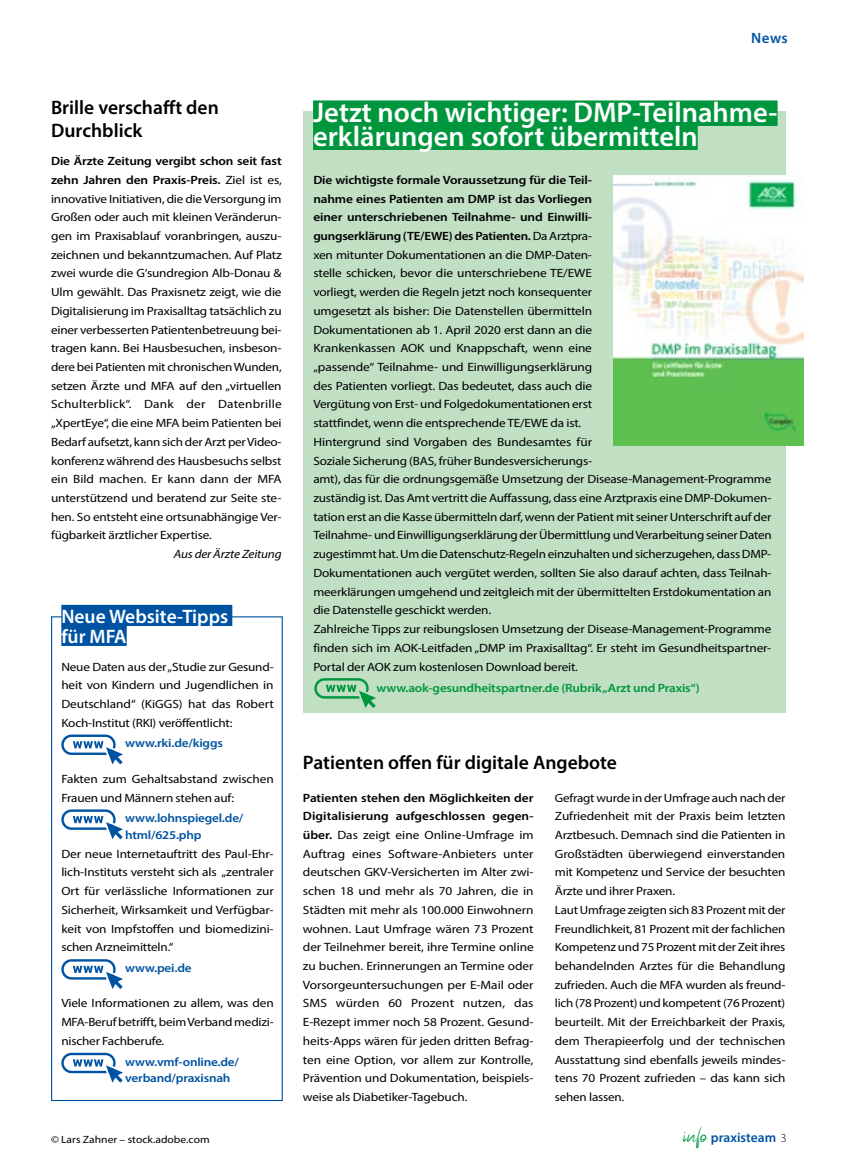
<style>
.page{position:relative;width:851px;height:1170px;background:#fff}
.page>*{position:absolute;margin:0;border:0;box-sizing:border-box;transform-origin:0 0}
.t1{font:37.5px "Nalika Signature";color:#00963e}
.t2{font:600 28.5px/24px "Myriad Pro";color:#fff}
.t3{font:600 19.5px/22.5px "Myriad Pro";color:#000}
.t4{font:600 19.5px/20px "Myriad Pro";color:#fff}
.t5{font:600 15px "Myriad Pro";color:#0053a2}
.t6{font:600 13.5px "Myriad Pro";color:#0053a2}
.t7{font:12px/18.8px "Myriad Pro";letter-spacing:-.015em;color:#000;scale:1.09 1}
.t8{font:12px/18.8px "Myriad Pro";letter-spacing:-.015em;color:#000;text-align:justify;scale:1.11 1}
.t9{font:12px/18.8px "Myriad Pro";letter-spacing:-.015em;color:#000;text-align:justify;scale:1.1 1}
.t10{font:600 12px/16.5px "Myriad Pro";letter-spacing:-.015em;color:#0053a2;scale:1.1 1}
.t11{font:600 12px "Myriad Pro";letter-spacing:-.015em;color:#00963e;scale:1.1 1}
.t12{font:italic 12px "Myriad Pro";letter-spacing:-.015em;color:#000;scale:1.1 1}
.t13{font:10.5px "Myriad Pro";color:#000;scale:1.1 1}
.s1{font-weight:600}
.s2{font-weight:300;font-size:12px;color:#000}
</style>
<div class="page">
<div style="left:303px;top:111px;width:482px;height:601px;background:#c0dfc3"></div>
<div style="left:313px;top:100px;width:464px;height:26px;background:#00963e"></div>
<div style="left:313px;top:124px;width:384px;height:26px;background:#00963e"></div>
<img style="left:613px;top:175px;width:190px;height:270px">
<svg style="left:314px;top:678px;width:62px;height:30px"></svg>
<div style="left:51px;top:616px;width:232px;height:484px;border:1px solid #0053a2"></div>
<div style="left:61px;top:604px;width:171px;height:22px;background:#0053a2"></div>
<div style="left:61px;top:624px;width:66px;height:22px;background:#0053a2"></div>
<svg style="left:61px;top:734px;width:62px;height:30px"></svg>
<svg style="left:61px;top:809px;width:62px;height:30px"></svg>
<svg style="left:61px;top:959px;width:62px;height:30px"></svg>
<svg style="left:61px;top:1052px;width:62px;height:30px"></svg>
<p class="t5" style="left:751px;top:28px;width:38px">News</p>
<h3 class="t3" style="left:51px;top:96px;width:169px">Brille verschafft den<br>Durchblick</h3>
<p class="t8" style="left:51px;top:151px;width:209px"><span class="s1">Die Ärzte Zeitung vergibt schon seit fast zehn Jahren den Praxis-Preis.</span> Ziel ist es, innovative Initiativen, die die Versorgung im Großen oder auch mit kleinen Veränderun&shy;gen im Praxisablauf voranbringen, auszu&shy;zeichnen und bekanntzumachen. Auf Platz zwei wurde die G‘sundregion Alb-Donau &amp; Ulm gewählt. Das Praxisnetz zeigt, wie die Digitalisierung im Praxisalltag tatsächlich zu einer verbesserten Patientenbetreuung bei&shy;tragen kann. Bei Hausbesuchen, insbeson&shy;dere bei Patienten mit chronischen Wunden, setzen Ärzte und MFA auf den „virtuellen Schulterblick“. Dank der Datenbrille „XpertEye“, die eine MFA beim Patienten bei Bedarf aufsetzt, kann sich der Arzt per Video&shy;konferenz während des Hausbesuchs selbst ein Bild machen. Er kann dann der MFA unterstützend und beratend zur Seite ste&shy;hen. So entsteht eine ortsunabhängige Ver&shy;fügbarkeit ärztlicher Expertise.</p>
<p class="t12" style="left:174px;top:546px;width:99px">Aus der Ärzte Zeitung</p>
<h3 class="t4" style="left:61px;top:606px;width:168px">Neue Website-Tipps für MFA</h3>
<p class="t9" style="left:61px;top:657px;width:194px">Neue Daten aus der „Studie zur Gesund&shy;heit von Kindern und Jugendlichen in Deutschland“ (KiGGS) hat das Robert Koch-Institut (RKI) veröffentlicht:</p>
<p class="t10" style="left:125px;top:734px;width:90px">www.rki.de/kiggs</p>
<p class="t8" style="left:61px;top:769px;width:193px">Fakten zum Gehaltsabstand zwischen<br>Frauen und Männern stehen auf:</p>
<p class="t10" style="left:125px;top:809px;width:109px">www.lohnspiegel.de/ html/625.php</p>
<p class="t8" style="left:61px;top:844px;width:193px">Der neue Internetauftritt des Paul-Ehr&shy;lich-Instituts versteht sich als „zentraler Ort für verlässliche Informationen zur Sicherheit, Wirksamkeit und Verfügbar&shy;keit von Impfstoffen und biomedizini&shy;schen Arzneimitteln.“</p>
<p class="t10" style="left:125px;top:959px;width:62px">www.pei.de</p>
<p class="t8" style="left:61px;top:993px;width:193px">Viele Informationen zu allem, was den MFA-Beruf betrifft, beim Verband medizi&shy;nischer Fachberufe.</p>
<p class="t10" style="left:125px;top:1052px;width:105px">www.vmf-online.de/ verband/praxisnah</p>
<p class="t13" style="left:51px;top:1132px;width:146px">© Lars Zahner – stock.adobe.com</p>
<h2 class="t2" style="left:313px;top:100px;width:464px">Jetzt noch wichtiger: DMP-Teilnahme&shy;erklärungen sofort übermitteln</h2>
<p class="t7" style="left:313px;top:170px;width:422px"><span class="s1">Die wichtigste formale Voraussetzung für die Teil-<br>nahme eines Patienten am DMP ist das Vorliegen<br>einer unterschriebenen Teilnahme- und Einwilli-<br>gungserklärung (TE/EWE) des Patienten.</span> Da Arztpra-<br>xen mitunter Dokumentationen an die DMP-Daten-<br>stelle schicken, bevor die unterschriebene TE/EWE<br>vorliegt, werden die Regeln jetzt noch konsequenter<br>umgesetzt als bisher: Die Datenstellen übermitteln<br>Dokumentationen ab 1. April 2020 erst dann an die<br>Krankenkassen AOK und Knappschaft, wenn eine<br>„passende“ Teilnahme- und Einwilligungserklärung<br>des Patienten vorliegt. Das bedeutet, dass auch die<br>Vergütung von Erst- und Folgedokumentationen erst<br>stattfindet, wenn die entsprechende TE/EWE da ist.<br>Hintergrund sind Vorgaben des Bundesamtes für<br>Soziale Sicherung (BAS, früher Bundesversicherungs-<br>amt), das für die ordnungsgemäße Umsetzung der Disease-Management-Programme zuständig ist. Das Amt vertritt die Auffassung, dass eine Arztpraxis eine DMP-Dokumen&shy;tation erst an die Kasse übermitteln darf, wenn der Patient mit seiner Unterschrift auf der Teilnahme- und Einwilligungserklärung der Übermittlung und Verarbeitung seiner Daten zugestimmt hat. Um die Datenschutz-Regeln einzuhalten und sicherzugehen, dass DMP-Dokumentationen auch vergütet werden, sollten Sie also darauf achten, dass Teilnah&shy;meerklärungen umgehend und zeitgleich mit der übermittelten Erstdokumentation an die Datenstelle geschickt werden.<br>Zahlreiche Tipps zur reibungslosen Umsetzung der Disease-Management-Programme finden sich im AOK-Leitfaden „DMP im Praxisalltag“. Er steht im Gesundheitspartner-Portal der AOK zum kostenlosen Download bereit.</p>
<p class="t11" style="left:376px;top:680px;width:295px">www.aok-gesundheitspartner.de (Rubrik „Arzt und Praxis“)</p>
<h3 class="t3" style="left:303px;top:750px;width:315px">Patienten offen für digitale Angebote</h3>
<p class="t8" style="left:303px;top:787px;width:209px"><span class="s1">Patienten stehen den Möglichkeiten der Digitalisierung aufgeschlossen gegen&shy;über.</span> Das zeigt eine Online-Umfrage im Auftrag eines Software-Anbieters unter deutschen GKV-Versicherten im Alter zwi&shy;schen 18 und mehr als 70 Jahren, die in Städten mit mehr als 100.000 Einwohnern wohnen. Laut Umfrage wären 73 Prozent der Teilnehmer bereit, ihre Termine online zu buchen. Erinnerungen an Termine oder Vorsorgeuntersuchungen per E-Mail oder SMS würden 60 Prozent nutzen, das E-Rezept immer noch 58 Prozent. Gesund&shy;heits-Apps wären für jeden dritten Befrag&shy;ten eine Option, vor allem zur Kontrolle, Prävention und Dokumentation, beispiels&shy;weise als Diabetiker-Tagebuch.</p>
<p class="t7" style="left:554px;top:787px;width:213px">Gefragt wurde in der Umfrage auch nach der Zufriedenheit mit der Praxis beim letzten Arztbesuch. Demnach sind die Patienten in Großstädten überwiegend einverstanden mit Kompetenz und Service der besuchten Ärzte und ihrer Praxen.<br>Laut Umfrage zeigten sich 83 Prozent mit der Freundlichkeit, 81 Prozent mit der fachlichen Kompetenz und 75 Prozent mit der Zeit ihres behandelnden Arztes für die Behandlung zufrieden. Auch die MFA wurden als freund&shy;lich (78 Prozent) und kompetent (76 Prozent) beurteilt. Mit der Erreichbarkeit der Praxis, dem Therapieerfolg und der technischen Ausstattung sind ebenfalls jeweils mindes&shy;tens 70 Prozent zufrieden – das kann sich sehen lassen.</p>
<h1 class="t1" style="left:683px;top:1119px;width:25px">info</h1>
<p class="t6" style="left:710px;top:1128px;width:77px">praxisteam <span class="s2">3</span></p>
</div>
